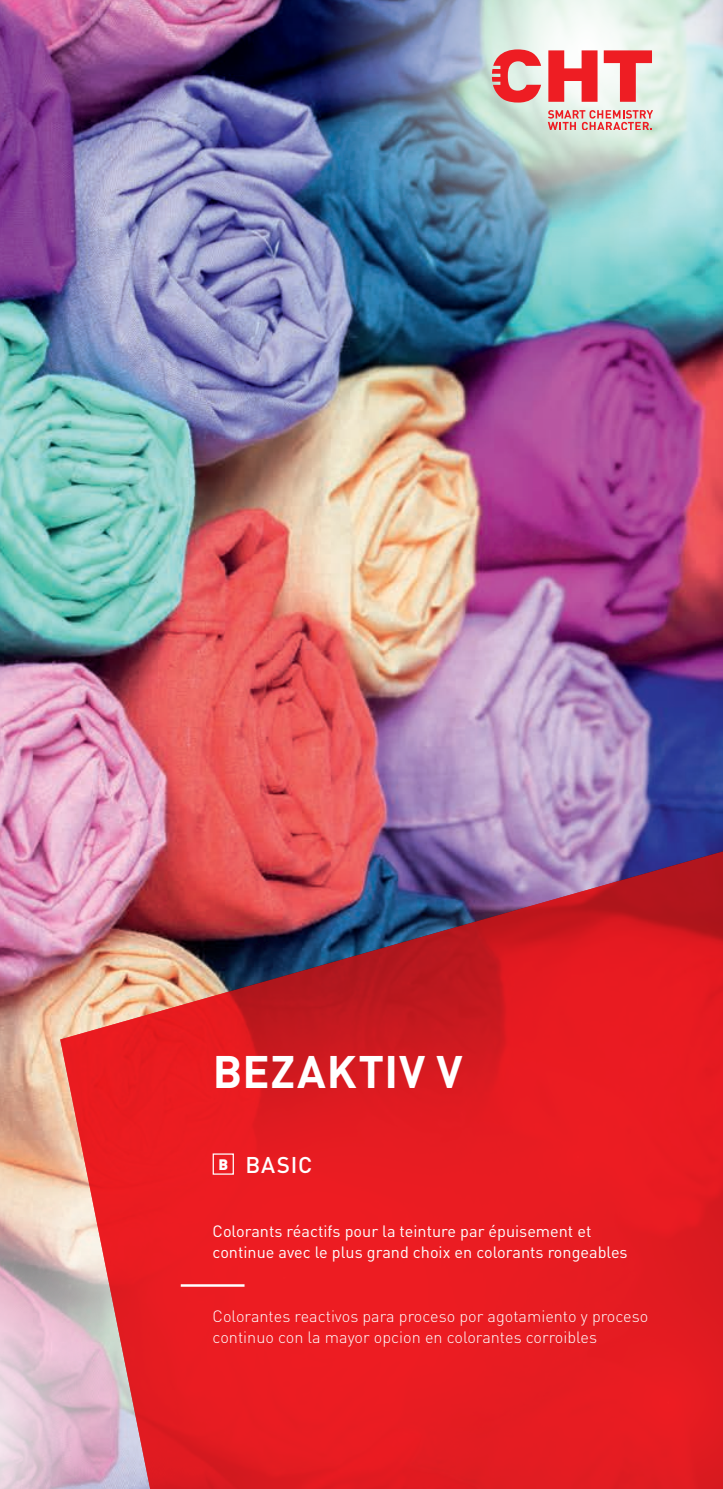
<style>
.page{position:relative;width:723px;height:1489px;background:#fff}
.page>*{position:absolute;margin:0;border:0;box-sizing:border-box;transform-origin:0 0}
.t1{font:700 45px "DIN Pro";letter-spacing:.02em;color:#fff}
.t2{font:500 22.5px "DIN Pro";letter-spacing:.035em;color:#fff}
.t3{font:300 16.25px/21.2px "DIN Pro";color:#fff}
.t4{font:16.25px/21.2px "DIN Pro";color:#fff}
.s1{font-weight:900;font-size:15px}
</style>
<div class="page">
<img style="left:0;top:0;width:723px;height:985px">
<img style="left:319px;top:0;width:404px;height:315px">
<svg style="left:0;top:1064px;width:60px;height:85px;background:#dcad92"></svg>
<svg style="left:0;top:1149px;width:60px;height:339px;background:#dfc1c3"></svg>
<svg style="left:60px;top:845px;width:663px;height:643px;background:#d62e36"></svg>
<svg style="left:548px;top:50px;width:49px;height:52px"></svg>
<svg style="left:604px;top:50px;width:48px;height:52px"></svg>
<svg style="left:548px;top:110px;width:104px;height:20px;background:#e5a39f"></svg>
<svg style="left:492px;top:49px;width:49px;height:54px;background:#e58180"></svg>
<div style="left:213px;top:1153px;width:21px;height:21px;border:1px solid #fff"></div>
<hr style="left:181px;top:1284px;width:63px;height:2px;background:#fff">
<h1 class="t1" style="left:213px;top:1040px;width:251px">BEZAKTIV V</h1>
<h2 class="t2" style="left:218px;top:1149px;width:95px"><span class="s1">B</span> BASIC</h2>
<p class="t4" style="left:213px;top:1219px;width:416px">Colorants réactifs pour la teinture par épuisement et continue avec le plus grand choix en colorants rongeables</p>
<p class="t3" style="left:213px;top:1304px;width:437px">Colorantes reactivos para proceso por agotamiento y proceso continuo con la mayor opcion en colorantes corroibles</p>
</div>
